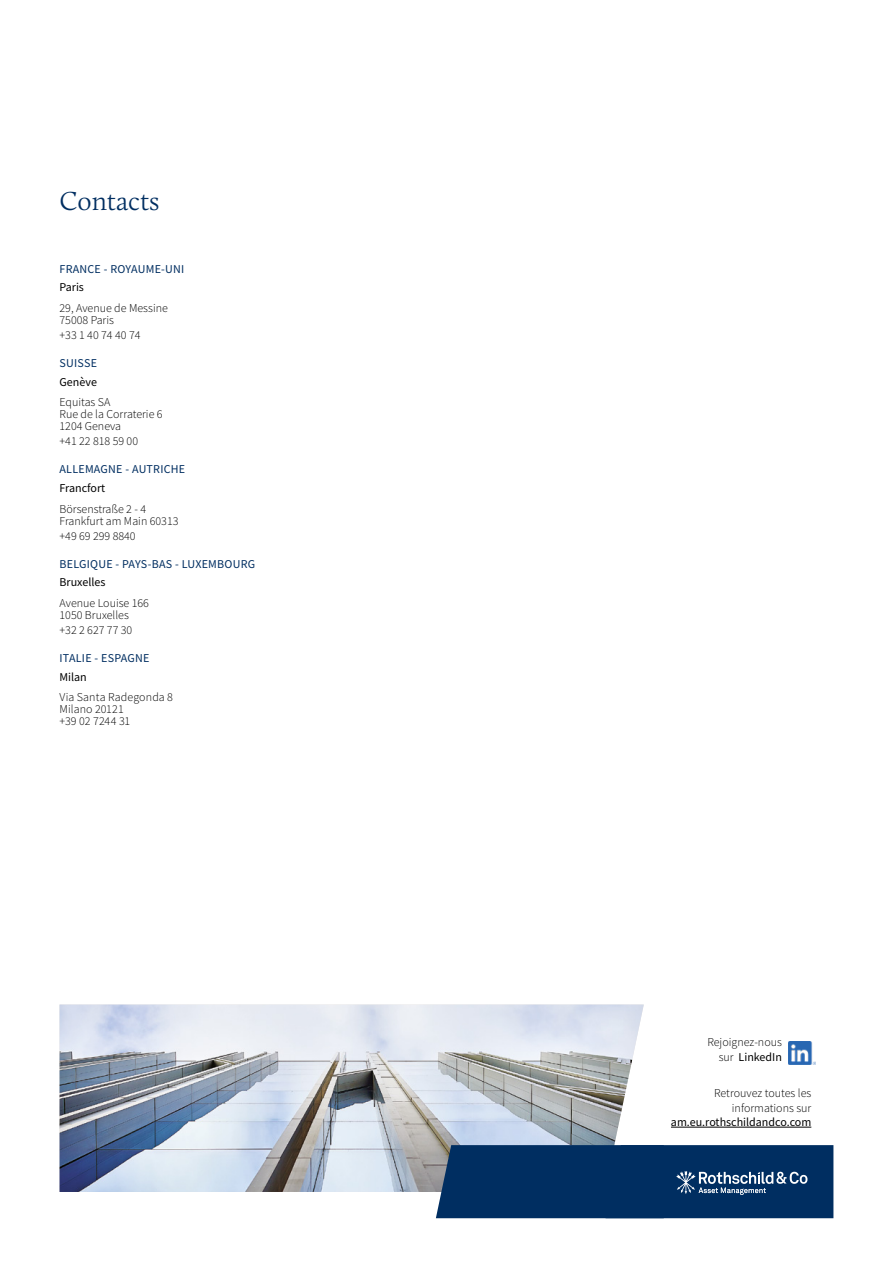
<style>
.page{position:relative;width:893px;height:1263px;background:#fff}
.page>*{position:absolute;margin:0;border:0;box-sizing:border-box;transform-origin:0 0}
.t1{font:300 27px "Calluna";color:#002e61}
.t2{font:300 12px/12px "Source Sans Pro";color:#000}
.t3{font:12px "Source Sans Pro";letter-spacing:.02em;color:#002e61}
.t4{font:12px "Source Sans Pro";color:#000}
.s1{font-weight:400}
</style>
<div class="page">
<img style="left:60px;top:1004px;width:584px;height:188px">
<hr style="left:671px;top:1127px;width:140px;height:1px;background:#000">
<img style="left:788px;top:1041px;width:27px;height:23px">
<svg style="left:436px;top:1145px;width:397px;height:73px;background:#0a3666"></svg>
<h1 class="t1" style="left:60px;top:185px;width:102px">Contacts</h1>
<p class="t3" style="left:60px;top:261px;width:126px">FRANCE - ROYAUME-UNI</p>
<p class="t4" style="left:60px;top:280px;width:26px">Paris</p>
<p class="t2" style="left:60px;top:302px;width:110px">29, Avenue de Messine<br>75008 Paris</p>
<p class="t2" style="left:60px;top:329px;width:82px">+33 1 40 74 40 74</p>
<p class="t3" style="left:60px;top:355px;width:39px">SUISSE</p>
<p class="t4" style="left:60px;top:374px;width:39px">Genève</p>
<p class="t2" style="left:60px;top:396px;width:105px">Equitas SA<br>Rue de la Corraterie 6<br>1204 Geneva</p>
<p class="t2" style="left:60px;top:435px;width:80px">+41 22 818 59 00</p>
<p class="t3" style="left:60px;top:462px;width:127px">ALLEMAGNE - AUTRICHE</p>
<p class="t4" style="left:60px;top:480px;width:47px">Francfort</p>
<p class="t2" style="left:60px;top:503px;width:121px">Börsenstraße 2 - 4<br>Frankfurt am Main 60313</p>
<p class="t2" style="left:60px;top:530px;width:78px">+49 69 299 8840</p>
<p class="t3" style="left:60px;top:556px;width:197px">BELGIQUE - PAYS-BAS - LUXEMBOURG</p>
<p class="t4" style="left:60px;top:575px;width:47px">Bruxelles</p>
<p class="t2" style="left:60px;top:597px;width:91px">Avenue Louise 166<br>1050 Bruxelles</p>
<p class="t2" style="left:60px;top:624px;width:74px">+32 2 627 77 30</p>
<p class="t3" style="left:60px;top:650px;width:91px">ITALIE - ESPAGNE</p>
<p class="t4" style="left:60px;top:669px;width:29px">Milan</p>
<p class="t2" style="left:60px;top:691px;width:115px">Via Santa Radegonda 8<br>Milano 20121<br>+39 02 7244 31</p>
<p class="t2" style="left:707px;top:1035px;width:76px;line-height:14.4px;text-align:right">Rejoignez-nous sur <span class="s1">LinkedIn</span></p>
<p class="t2" style="left:714px;top:1086px;width:99px;line-height:14.4px;text-align:right">Retrouvez toutes les informations sur</p>
<p class="t4" style="left:671px;top:1114px;width:142px">am.eu.rothschildandco.com</p>
</div>
